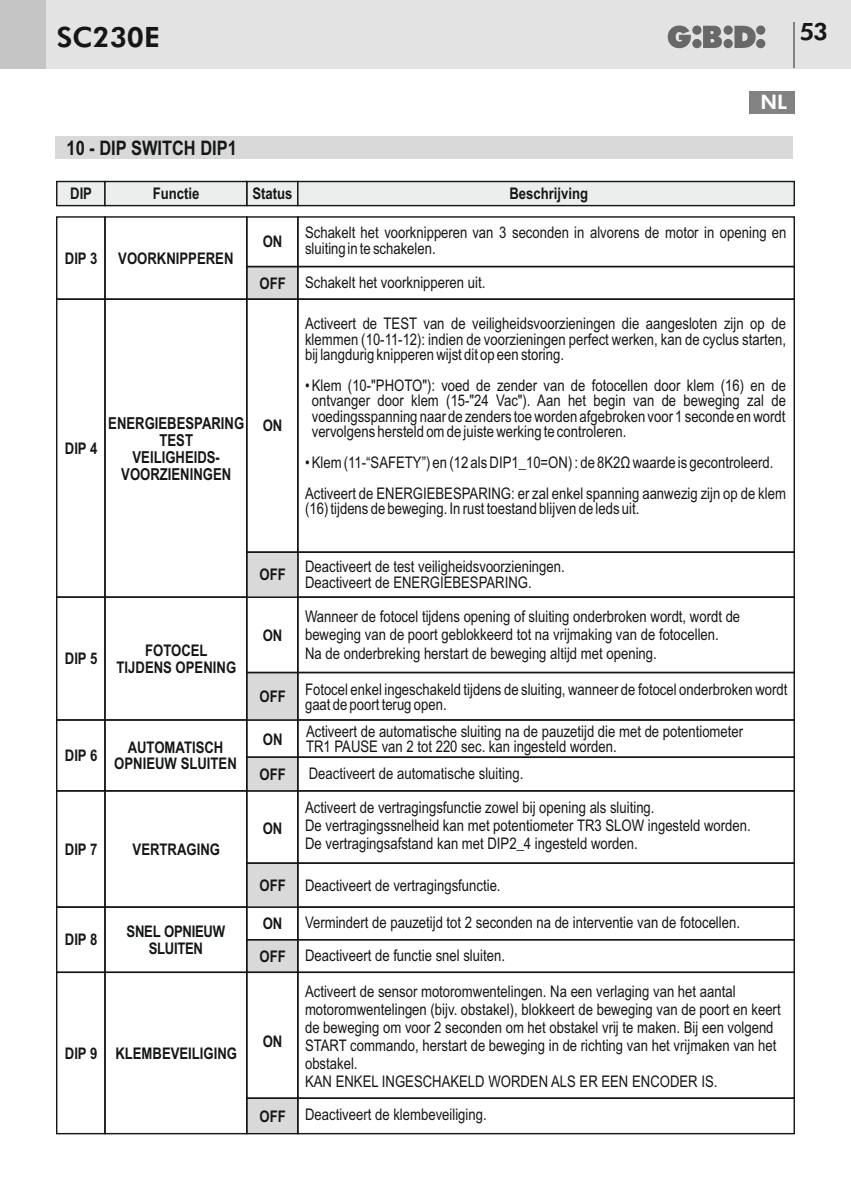
<style>
.page{position:relative;width:851px;height:1191px;background:#fff}
.page>*{position:absolute;margin:0;border:0;box-sizing:border-box;transform-origin:0 0}
.t1{font:800 28px "Futura BT";color:#151616}
.t2{font:800 24px "Futura BT";color:#151616}
.t3{font:700 20px "Arial Narrow";color:#151616}
.t4{font:800 20px "Futura BT";color:#fff}
.t5{font:700 16.4px/17px "Arial Narrow";color:#151616;text-align:center}
.t6{font:16px/15.4px "Arial Narrow";color:#151616}
.t7{font:700 16px/16.4px "Arial Narrow";color:#151616}
.t8{font:700 16px/16.4px "Arial Narrow";letter-spacing:-.02em;color:#151616;text-align:center}
.s1{font-weight:700}
</style>
<div class="page">
<div style="left:0;top:0;width:850px;height:68px;background:#e3e3e3"></div>
<div style="left:0;top:0;width:45px;height:68px;background:#c5c5c5"></div>
<svg style="left:667px;top:26px;width:98px;height:22px"></svg>
<hr style="left:793px;top:23px;width:2px;height:45px;background:#818281">
<div style="left:748px;top:91px;width:46px;height:22px;background:#818281"></div>
<svg style="left:56px;top:180px;width:739px;height:27px"></svg>
<div style="left:55px;top:136px;width:737px;height:23px;background:#d9d9da"></div>
<div style="left:297px;top:216px;width:497px;height:51px;border:1px solid #151616"></div>
<div style="left:247px;top:265px;width:52px;height:33px;background:#d9d9da"></div>
<div style="left:56px;top:216px;width:50px;height:84px;border:1px solid #151616"></div>
<div style="left:246px;top:216px;width:52px;height:51px;border:1px solid #151616"></div>
<div style="left:104px;top:216px;width:143px;height:84px;border:1px solid #151616"></div>
<div style="left:297px;top:266px;width:497px;height:34px;border:1px solid #151616"></div>
<div style="left:247px;top:940px;width:50px;height:31px;background:#d9d9da"></div>
<div style="left:56px;top:906px;width:50px;height:67px;border:1px solid #151616"></div>
<div style="left:246px;top:906px;width:52px;height:34px;border:1px solid #151616"></div>
<div style="left:104px;top:906px;width:143px;height:67px;border:1px solid #151616"></div>
<div style="left:297px;top:906px;width:497px;height:34px;border:1px solid #151616"></div>
<div style="left:297px;top:939px;width:497px;height:34px;border:1px solid #151616"></div>
<div style="left:245px;top:864px;width:54px;height:44px;background:#d9d9da"></div>
<div style="left:297px;top:862px;width:497px;height:45px;border:1px solid #151616"></div>
<div style="left:297px;top:790px;width:497px;height:74px;border:1px solid #151616"></div>
<div style="left:56px;top:790px;width:50px;height:117px;border:1px solid #151616"></div>
<div style="left:246px;top:790px;width:52px;height:74px;border:1px solid #151616"></div>
<div style="left:104px;top:790px;width:143px;height:117px;border:1px solid #151616"></div>
<svg style="left:245px;top:756px;width:54px;height:36px"></svg>
<div style="left:56px;top:719px;width:50px;height:72px;border:1px solid #151616"></div>
<div style="left:104px;top:719px;width:143px;height:72px;border:1px solid #151616"></div>
<div style="left:297px;top:756px;width:497px;height:35px;border:1px solid #151616"></div>
<div style="left:297px;top:719px;width:497px;height:39px;border:1px solid #151616"></div>
<svg style="left:245px;top:673px;width:54px;height:48px"></svg>
<div style="left:56px;top:596px;width:50px;height:124px;border:1px solid #151616"></div>
<div style="left:246px;top:596px;width:52px;height:77px;border:1px solid #151616"></div>
<div style="left:104px;top:596px;width:143px;height:124px;border:1px solid #151616"></div>
<div style="left:297px;top:672px;width:497px;height:48px;border:1px solid #151616"></div>
<div style="left:297px;top:551px;width:497px;height:47px;border:1px solid #151616"></div>
<svg style="left:247px;top:553px;width:52px;height:45px"></svg>
<div style="left:297px;top:298px;width:497px;height:255px;border:1px solid #151616"></div>
<div style="left:56px;top:298px;width:50px;height:300px;border:1px solid #151616"></div>
<div style="left:246px;top:298px;width:52px;height:255px;border:1px solid #151616"></div>
<div style="left:104px;top:298px;width:143px;height:300px;border:1px solid #151616"></div>
<svg style="left:245px;top:1099px;width:54px;height:36px"></svg>
<div style="left:297px;top:971px;width:497px;height:128px;border:1px solid #151616"></div>
<div style="left:56px;top:971px;width:50px;height:163px;border:1px solid #151616"></div>
<div style="left:246px;top:971px;width:52px;height:128px;border:1px solid #151616"></div>
<div style="left:104px;top:971px;width:143px;height:163px;border:1px solid #151616"></div>
<div style="left:297px;top:1097px;width:497px;height:37px;border:1px solid #151616"></div>
<h1 class="t1" style="left:57px;top:26px;width:105px">SC230E</h1>
<h2 class="t2" style="left:799px;top:22px;width:29px">53</h2>
<p class="t3" style="left:67px;top:140px;width:172px">10 - DIP SWITCH DIP1</p>
<p class="t7" style="left:70px;top:187px;width:23px">DIP</p>
<p class="t7" style="left:153px;top:187px;width:48px">Functie</p>
<p class="t7" style="left:252px;top:187px;width:42px">Status</p>
<p class="t7" style="left:509px;top:187px;width:80px">Beschrijving</p>
<p class="t4" style="left:760px;top:94px;width:28px">NL</p>
<p class="t7" style="left:65px;top:251px;width:34px">DIP 3</p>
<p class="t7" style="left:118px;top:251px;width:117px">VOORKNIPPEREN</p>
<p class="t7" style="left:65px;top:441px;width:34px">DIP 4</p>
<p class="t5" style="left:108px;top:416px;width:137px">ENERGIEBESPARING<br>TEST<br>VEILIGHEIDS-<br>VOORZIENINGEN</p>
<p class="t7" style="left:263px;top:235px;width:21px">ON</p>
<p class="t6" style="left:305px;top:226px;width:483px">Schakelt het voorknipperen van 3 seconden in alvorens de motor in opening en sluiting in te schakelen.</p>
<p class="t6" style="left:259px;top:276px;width:227px"><span class="s1">OFF</span> Schakelt het voorknipperen uit.</p>
<p class="t7" style="left:263px;top:419px;width:21px">ON</p>
<p class="t6" style="left:305px;top:317px;width:482px;text-align:justify">Activeert de TEST van de veiligheidsvoorzieningen die aangesloten zijn op de klemmen (10-11-12): indien de voorzieningen perfect werken, kan de cyclus starten, bij langdurig knipperen wijst dit op een storing.</p>
<p class="t6" style="left:312px;top:379px;width:475px;text-align:justify;text-indent:-7px">•Klem (10-"PHOTO"): voed de zender van de fotocellen door klem (16) en de ontvanger door klem (15-"24 Vac"). Aan het begin van de beweging zal de voedingsspanning naar de zenders toe worden afgebroken voor 1 seconde en wordt vervolgens hersteld om de juiste werking te controleren.</p>
<p class="t6" style="left:305px;top:448px;width:482px;line-height:30.8px">•Klem (11-“SAFETY”) en (12 als DIP1_10=ON) : de 8K2Ωwaarde is gecontroleerd.<br>Activeert de ENERGIEBESPARING: er zal enkel spanning aanwezig zijn op de klem</p>
<p class="t6" style="left:305px;top:502px;width:336px">(16) tijdens de beweging. In rust toestand blijven de leds uit.</p>
<p class="t7" style="left:65px;top:652px;width:34px">DIP 5</p>
<p class="t7" style="left:116px;top:643px;width:121px;text-align:center">FOTOCEL<br>TIJDENS OPENING</p>
<p class="t7" style="left:65px;top:748px;width:34px">DIP 6</p>
<p class="t7" style="left:114px;top:740px;width:124px;text-align:center">AUTOMATISCH<br>OPNIEUW SLUITEN</p>
<p class="t7" style="left:65px;top:842px;width:34px">DIP 7</p>
<p class="t7" style="left:65px;top:933px;width:34px">DIP 8</p>
<p class="t7" style="left:133px;top:842px;width:89px">VERTRAGING</p>
<p class="t8" style="left:127px;top:925px;width:100px">SNEL OPNIEUW<br>SLUITEN</p>
<p class="t7" style="left:65px;top:1046px;width:34px">DIP 9</p>
<p class="t7" style="left:115px;top:1046px;width:123px">KLEMBEVEILIGING</p>
<p class="t7" style="left:259px;top:568px;width:28px">OFF</p>
<p class="t7" style="left:263px;top:628px;width:21px">ON</p>
<p class="t6" style="left:305px;top:560px;width:261px">Deactiveert de test veiligheidsvoorzieningen.<br>Deactiveert de ENERGIEBESPARING.</p>
<p class="t6" style="left:305px;top:609px;width:436px;line-height:18.2px">Wanneer de fotocel tijdens opening of sluiting onderbroken wordt, wordt de beweging van de poort geblokkeerd tot na vrijmaking van de fotocellen.<br>Na de onderbreking herstart de beweging altijd met opening.</p>
<p class="t7" style="left:259px;top:689px;width:28px">OFF</p>
<p class="t6" style="left:305px;top:682px;width:484px">Fotocel enkel ingeschakeld tijdens de sluiting, wanneer de fotocel onderbroken wordt gaat de poort terug open.</p>
<p class="t7" style="left:259px;top:723px;width:28px;line-height:35px">ON<br>OFF</p>
<p class="t7" style="left:263px;top:822px;width:21px">ON</p>
<p class="t7" style="left:259px;top:878px;width:28px">OFF</p>
<p class="t7" style="left:259px;top:909px;width:28px;line-height:32.6px">ON<br>OFF</p>
<p class="t7" style="left:263px;top:1034px;width:21px">ON</p>
<p class="t6" style="left:306px;top:724px;width:438px">Activeert de automatische sluiting na de pauzetijd die met de potentiometer<br>TR1 PAUSE van 2 tot 220 sec. kan ingesteld worden.</p>
<p class="t6" style="left:309px;top:767px;width:216px">Deactiveert de automatische sluiting.</p>
<p class="t6" style="left:305px;top:799px;width:447px;line-height:18.2px">Activeert de vertragingsfunctie zowel bij opening als sluiting.<br>De vertragingssnelheid kan met potentiometer TR3 SLOW ingesteld worden.<br>De vertragingsafstand kan met DIP2_4 ingesteld worden.</p>
<p class="t6" style="left:305px;top:879px;width:197px">Deactiveert de vertragingsfunctie.</p>
<p class="t6" style="left:305px;top:908px;width:436px;line-height:32.6px">Vermindert de pauzetijd tot 2 seconden na de interventie van de fotocellen.<br>Deactiveert de functie snel sluiten.</p>
<p class="t6" style="left:305px;top:983px;width:477px;line-height:18.2px">Activeert de sensor motoromwentelingen. Na een verlaging van het aantal motoromwentelingen (bijv. obstakel), blokkeert de beweging van de poort en keert de beweging om voor 2 seconden om het obstakel vrij te maken. Bij een volgend START commando, herstart de beweging in de richting van het vrijmaken van het obstakel.<br>KAN ENKEL INGESCHAKELD WORDEN ALS ER EEN ENCODER IS.</p>
<p class="t6" style="left:259px;top:1108px;width:229px"><span class="s1">OFF</span> Deactiveert de klembeveiliging.</p>
</div>
